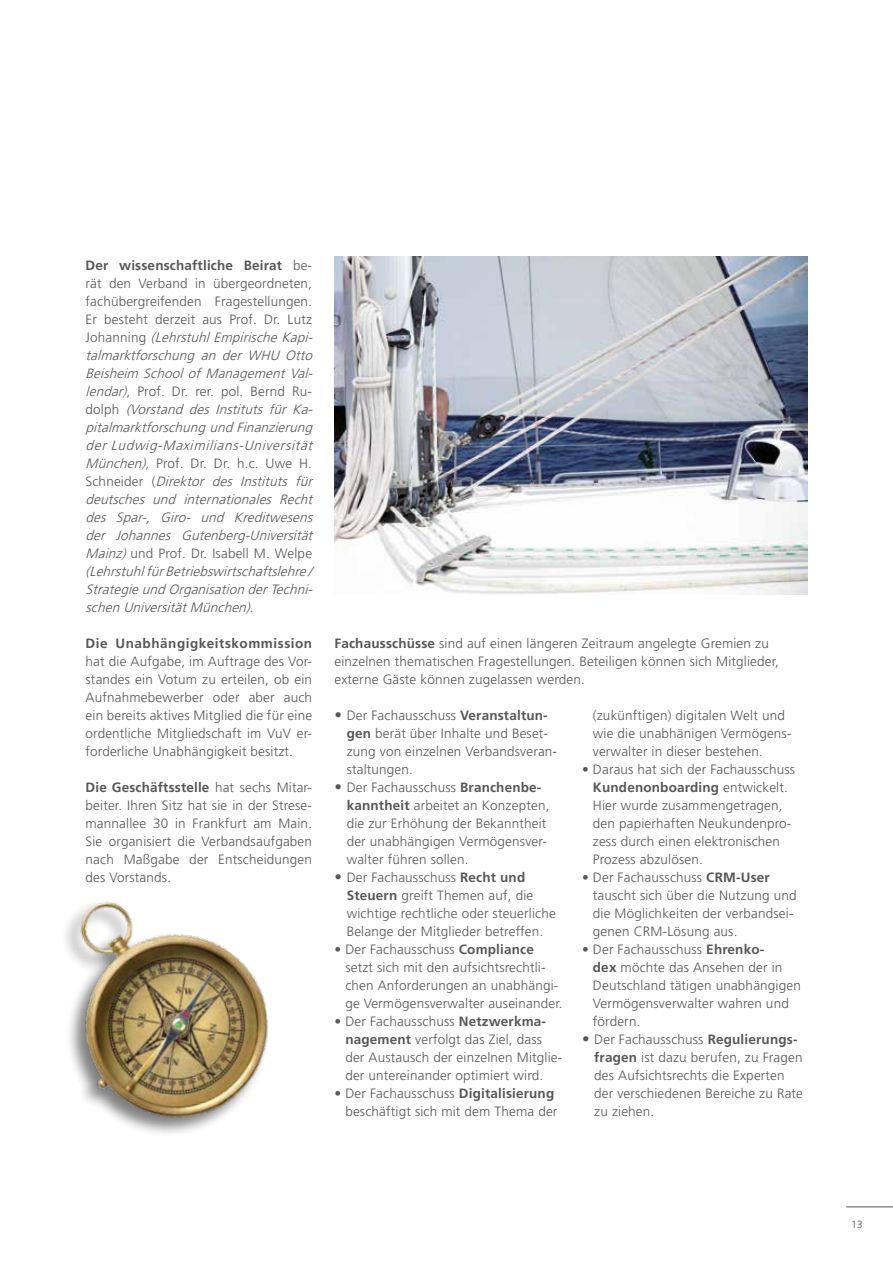
<style>
.page{position:relative;width:893px;height:1263px;background:#fff}
.page>*{position:absolute;margin:0;border:0;box-sizing:border-box;transform-origin:0 0}
.t1{font:300 13.5px/18px "Frutiger LT Std";letter-spacing:.015em;color:#575756}
.t2{font:italic 300 13.5px/18px "Frutiger LT Std";color:#575756}
.t3{font:700 13.5px "Frutiger LT Std";letter-spacing:.04em;color:#575756}
.t4{font:300 10.5px "Frutiger LT Std";color:#575756}
.s1{font-weight:700;font-style:normal}
.s2{font-style:normal}
.s3{font-weight:700}
.s4{font-size:15px}
</style>
<div class="page">
<hr style="left:846px;top:1206px;width:47px;height:1px;background:#575756">
<img style="left:334px;top:256px;width:474px;height:339px">
<div style="left:61px;top:900px;width:209px;height:237px;background:#000;opacity:.5"></div>
<img style="left:79px;top:900px;width:191px;height:222px">
<p class="t2" style="left:86px;top:257px;width:232px"><span class="s1">Der wissenschaftliche Beirat</span> <span class="s2">be&shy;rät den Verband in übergeordneten, fachübergreifenden Fragestellungen.<br>Er besteht derzeit aus Prof. Dr. Lutz J o h a n n i n g</span> (LehrstuhlEmpirischeKapi&shy;talmarktforschung an der WHU Otto Beisheim School of Management Val&shy;lendar)<span class="s2">, Prof. Dr. rer. pol. Bernd Ru&shy;d o l p h</span> (Vorstand des Instituts für Ka&shy;pitalmarktforschung und Finanzierung der Ludwig-Maximilians-Universität München)<span class="s2">, Prof. Dr. Dr. h.c. Uwe H.<br>S c h n e i d e r (</span> Direktor des Instituts für deutsches und internationales Recht des Spar-, Giro- und Kreditwesens der Johannes Gutenberg-Universität Mainz) <span class="s2">und Prof. Dr. Isabell M. Welpe </span>(LehrstuhlfürBetriebswirtschaftslehre/ Strategieund Organisation derTechni&shy;schen UniversitätMünchen)<span class="s2">.</span></p>
<p class="t3" style="left:86px;top:635px;width:228px">Die Unabhängigkeitskommission</p>
<p class="t1" style="left:86px;top:653px;width:228px;text-align:justify">hat die Aufgabe, im Auftrage des Vor&shy;standes ein Votum zu erteilen, ob ein Aufnahmebewerber oder aber auch ein bereits aktives Mitglied die für eine ordentliche Mitgliedschaft im VuV er&shy;forderliche Unabhängigkeit besitzt.</p>
<p class="t1" style="left:86px;top:779px;width:228px;text-align:justify"><span class="s3">Die Geschäftsstelle</span> hat sechs Mitar&shy;beiter. Ihren Sitz hat sie in der Strese&shy;mannallee 30 in Frankfurt am Main.<br>Sie organisiert die Verbandsaufgaben nach Maßgabe der Entscheidungen des Vorstands.</p>
<p class="t1" style="left:334px;top:635px;width:446px"><span class="s3">Fachausschüsse</span> sind auf einen längeren Zeitraum angelegte Gremien zu einzelnen thematischen Fragestellungen. Beteiligen können sich Mitglieder, externe Gäste können zugelassen werden.</p>
<p class="t1" style="left:347px;top:707px;width:212px;text-indent:-12px"><span class="s4">•</span> Der Fachausschuss <span class="s3">Veranstaltun&shy;gen</span> berät über Inhalte und Beset&shy;zung von einzelnen Verbandsveran&shy;staltungen.</p>
<p class="t1" style="left:347px;top:779px;width:204px;text-indent:-12px"><span class="s4">•</span> Der Fachausschuss <span class="s3">Branchenbe&shy;kanntheit</span> arbeitet an Konzepten, die zur Erhöhung der Bekanntheit der unabhängigen Vermögensver&shy;walter führen sollen.</p>
<p class="t1" style="left:347px;top:869px;width:211px;text-indent:-12px"><span class="s4">•</span> Der Fachausschuss <span class="s3">Recht und Steuern</span> greift Themen auf, die wichtige rechtliche oder steuerliche Belange der Mitglieder betreffen.</p>
<p class="t1" style="left:345px;top:941px;width:219px;text-indent:-11px">• Der Fachausschuss <span class="s3">Compliance </span>setzt sich mit den aufsichtsrechtli&shy;chen Anforderungen an unabhängi&shy;ge Vermögensverwalter auseinander.</p>
<p class="t1" style="left:345px;top:1013px;width:218px;text-indent:-11px">• Der Fachausschuss <span class="s3">Netzwerkma&shy;nagement</span> verfolgt das Ziel, dass der Austausch der einzelnen Mitglie&shy;der untereinander optimiert wird.</p>
<p class="t1" style="left:335px;top:1084px;width:224px;text-align:right">• Der Fachausschuss <span class="s3">Digitalisierung </span>beschäftigt sich mit dem Thema der</p>
<p class="t1" style="left:593px;top:706px;width:200px">(zukünftigen) digitalen Welt und wie die unabhänigen Vermögens&shy;verwalter in dieser bestehen.</p>
<p class="t1" style="left:593px;top:760px;width:204px;text-indent:-11px">• Daraus hat sich der Fachausschuss<br><span class="s3">Kundenonboarding</span> entwickelt.<br>Hier wurde zusammengetragen, den papierhaften Neukundenpro&shy;zess durch einen elektronischen<br>Prozess abzulösen.</p>
<p class="t1" style="left:593px;top:868px;width:205px;text-indent:-11px">• Der Fachausschuss <span class="s3">CRM-User </span>tauscht sich über die Nutzung und die Möglichkeiten der verbandsei&shy;genen CRM-Lösung aus.</p>
<p class="t1" style="left:593px;top:940px;width:210px;text-indent:-11px">• Der Fachausschuss <span class="s3">Ehrenko-<br>dex</span> möchte das Ansehen der in<br>Deutschland tätigen unabhängigen<br>Vermögensverwalter wahren und fördern.</p>
<p class="t1" style="left:594px;top:1031px;width:210px;text-indent:-12px"><span class="s4">•</span> Der Fachausschuss <span class="s3">Regulierungs&shy;fragen</span> ist dazu berufen, zu Fragen des Aufsichtsrechts die Experten der verschiedenen Bereiche zu Rate zu ziehen.</p>
<p class="t4" style="left:851px;top:1219px;width:13px">13</p>
</div>
